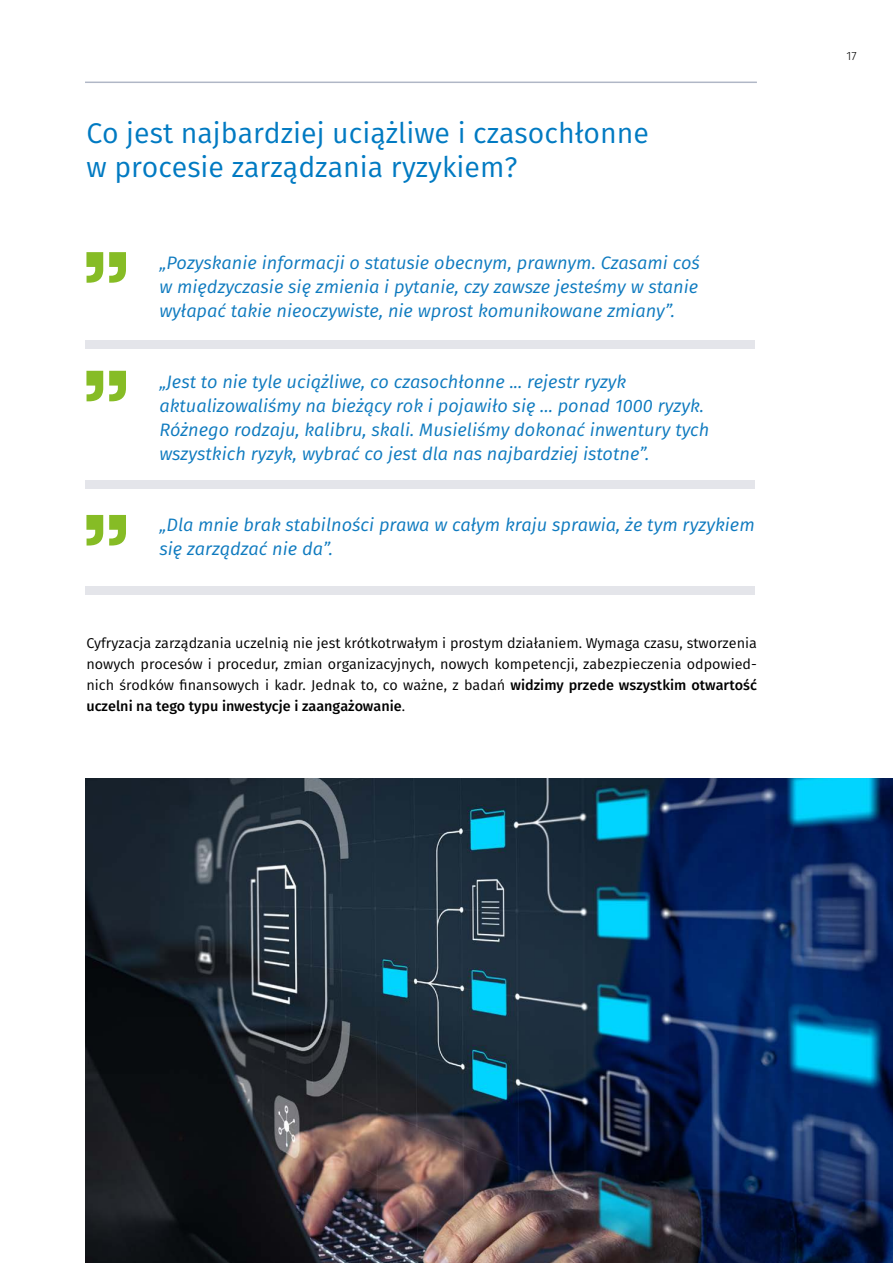
<style>
.page{position:relative;width:893px;height:1263px;background:#fff}
.page>*{position:absolute;margin:0;border:0;box-sizing:border-box;transform-origin:0 0}
.t1{font:28.5px/34.2px "Fira Sans";color:#007ac2}
.t2{font:italic 18px/24px "Fira Sans";color:#0e7abf}
.t3{font:14.25px/21px "Fira Sans";color:#000;text-align:justify}
.t4{font:300 12px "Fira Sans";color:#000}
.s1{font-weight:500}
</style>
<div class="page">
<hr style="left:85px;top:82px;width:672px;height:1px;background:#b0b7c6">
<img style="left:85px;top:778px;width:808px;height:485px">
<div style="left:85px;top:340px;width:670px;height:9px;background:#e1e3e8"></div>
<div style="left:85px;top:480px;width:670px;height:8px;background:#e1e3e8"></div>
<div style="left:85px;top:586px;width:670px;height:8px;background:#e1e3e8"></div>
<svg style="left:86px;top:252px;width:40px;height:31px"></svg>
<svg style="left:86px;top:371px;width:40px;height:30px"></svg>
<svg style="left:86px;top:515px;width:40px;height:30px"></svg>
<h1 class="t1" style="left:86px;top:115px;width:564px">Co jest najbardziej uciążliwe i czasochłonne w procesie zarządzania ryzykiem?</h1>
<p class="t2" style="left:159px;top:250px;width:542px;text-align:justify">„Pozyskanie informacji o statusie obecnym, prawnym. Czasami coś w międzyczasie się zmienia i pytanie, czy zawsze jesteśmy w stanie wyłapać takie nieoczywiste, nie wprost komunikowane zmiany”.</p>
<p class="t2" style="left:159px;top:369px;width:551px">„Jest to nie tyle uciążliwe, co czasochłonne ... rejestr ryzyk aktualizowaliśmy na bieżący rok i pojawiło się ... ponad 1000 ryzyk.<br>Różnego rodzaju, kalibru, skali. Musieliśmy dokonać inwentury tych wszystkich ryzyk, wybrać co jest dla nas najbardziej istotne”.</p>
<p class="t2" style="left:159px;top:512px;width:597px">„Dla mnie brak stabilności prawa w całym kraju sprawia, że tym ryzykiem się zarządzać nie da”.</p>
<p class="t3" style="left:86px;top:632px;width:672px">Cyfryzacja zarządzania uczelnią nie jest krótkotrwałym i prostym działaniem. Wymaga czasu, stworzenia nowych procesów i procedur, zmian organizacyjnych, nowych kompetencji, zabezpieczenia odpowied&shy;nich środków finansowych i kadr. Jednak to, co ważne, z badań <span class="s1">widzimy przede wszystkim otwartość uczelni na tego typu inwestycje i zaangażowanie</span>.</p>
<p class="t4" style="left:846px;top:47px;width:12px">17</p>
</div>
